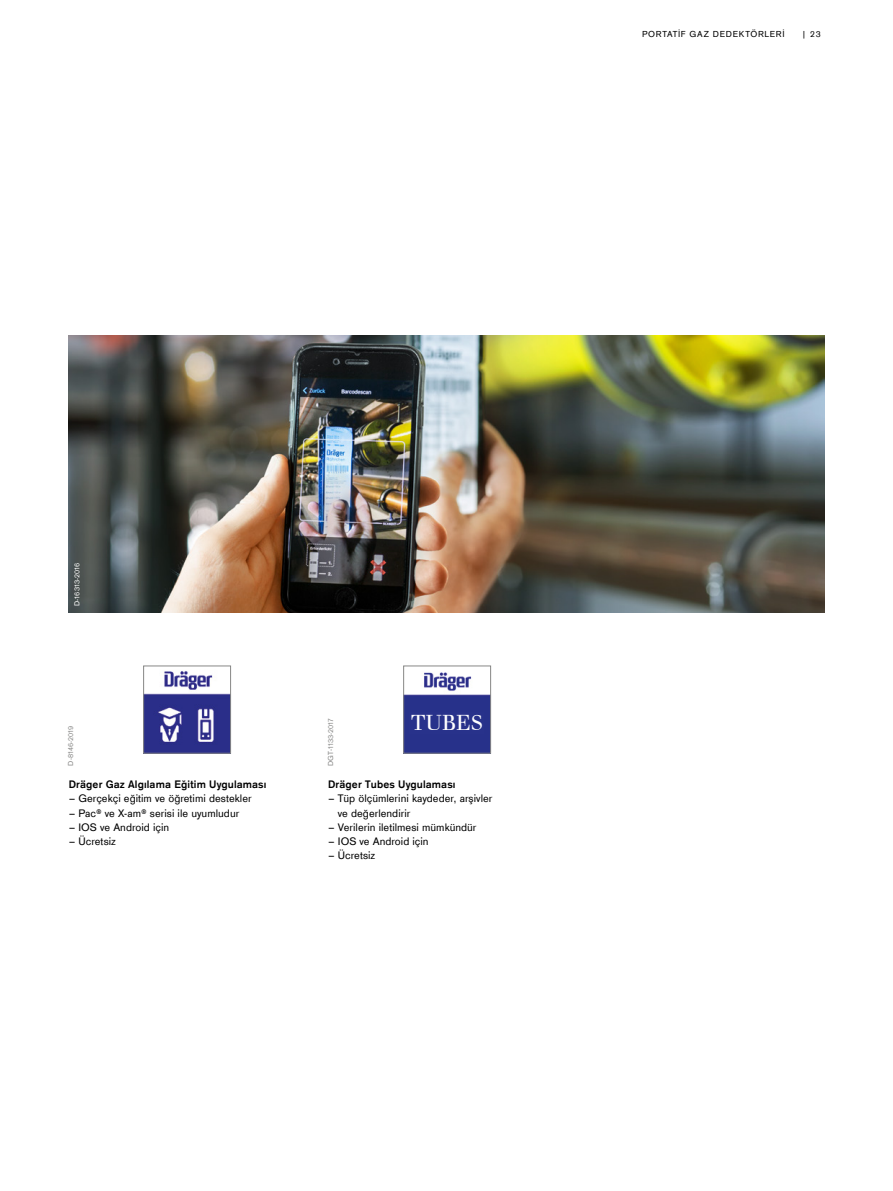
<style>
.page{position:relative;width:893px;height:1191px;background:#fff}
.page>*{position:absolute;margin:0;border:0;box-sizing:border-box;transform-origin:0 0}
.t1{font:22.5px "Draeger Walbaum Global";letter-spacing:.015em;color:#fff}
.t2{font:11.25px/14.2px "Draeger Sans Global";color:#000}
.t3{font:700 11.25px "Draeger Sans Global";letter-spacing:.01em;color:#000}
.t4{font:9px "Draeger Sans Global";letter-spacing:.075em;color:#000}
.t5{font:7.5px "Draeger Sans Global";letter-spacing:.005em;color:#878786}
.t6{font:7.5px "Draeger Sans Global";letter-spacing:.005em;color:#fff}
</style>
<div class="page">
<img style="left:405px;top:672px;width:84px;height:79px">
<div style="left:403px;top:665px;width:88px;height:88px;border:1px solid #878786"></div>
<img style="left:145px;top:671px;width:84px;height:80px">
<div style="left:143px;top:665px;width:88px;height:88px;border:1px solid #878786"></div>
<img style="left:68px;top:335px;width:757px;height:277px">
<p class="t4" style="left:642px;top:29px;width:144px">PORTATİF GAZ DEDEKTÖRLERİ</p>
<p class="t4" style="left:801px;top:29px;width:21px">| 23</p>
<p class="t6" style="left:72px;top:606px;width:45px;rotate:-90deg">D-16313-2016</p>
<p class="t5" style="left:66px;top:766px;width:42px;rotate:-90deg">D-8146-2019</p>
<p class="t3" style="left:69px;top:777px;width:199px">Dräger Gaz Algılama Eğitim Uygulaması</p>
<p class="t2" style="left:69px;top:791px;width:184px">– Gerçekçi eğitim ve öğretimi destekler</p>
<p class="t2" style="left:69px;top:805px;width:172px">– Pac® ve X-am® serisi ile uyumludur</p>
<p class="t2" style="left:69px;top:820px;width:102px">– IOS ve Android için</p>
<p class="t2" style="left:69px;top:834px;width:49px">– Ücretsiz</p>
<p class="t5" style="left:326px;top:766px;width:49px;rotate:-90deg">DGT-1133-2017</p>
<h1 class="t1" style="left:411px;top:704px;width:73px">TUBES</h1>
<p class="t3" style="left:328px;top:777px;width:129px">Dräger Tubes Uygulaması</p>
<p class="t2" style="left:338px;top:791px;width:156px;text-indent:-10px">– Tüp ölçümlerini kaydeder, arşivler ve değerlendirir</p>
<p class="t2" style="left:328px;top:820px;width:150px">– Verilerin iletilmesi mümkündür</p>
<p class="t2" style="left:328px;top:834px;width:102px">– IOS ve Android için</p>
<p class="t2" style="left:328px;top:848px;width:49px">– Ücretsiz</p>
</div>
